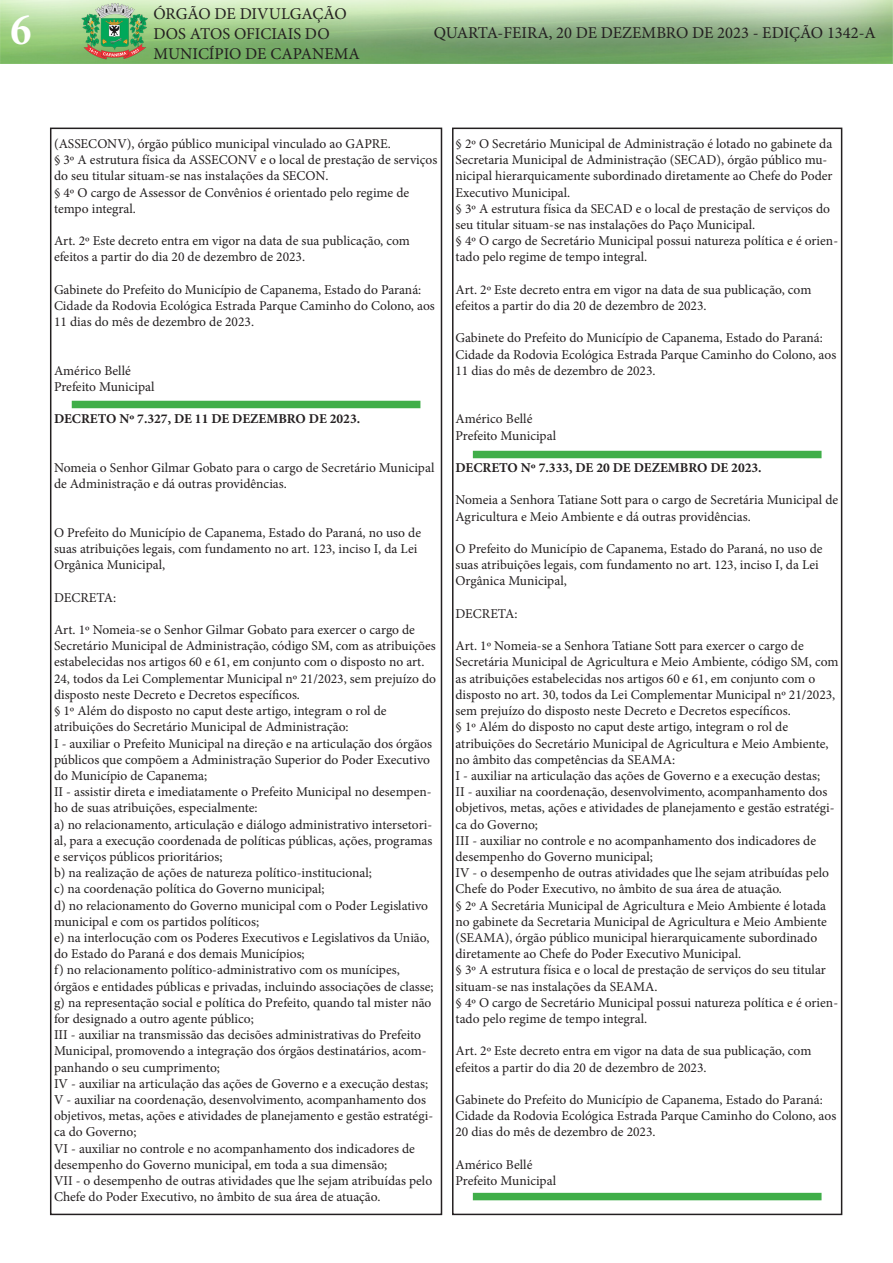
<style>
.page{position:relative;width:893px;height:1263px;background:#fff}
.page>*{position:absolute;margin:0;border:0;box-sizing:border-box;transform-origin:0 0}
.t1{font:700 condensed 45px "Minion Pro";color:#fff}
.t2{font:16.5px/19.8px "Minion Pro";color:#231f20}
.t3{font:13.5px/16.2px "Minion Pro";color:#231f20}
.t4{font:700 13.5px "Minion Pro";color:#231f20}
</style>
<div class="page">
<div style="left:50px;top:128px;width:392px;height:1087px;border:2px solid #231f20"></div>
<img style="left:0;top:0;width:893px;height:64px">
<div style="left:452px;top:128px;width:390px;height:1087px;border:2px solid #231f20"></div>
<div style="left:72px;top:401px;width:348px;height:7px;background:#40ae49"></div>
<div style="left:473px;top:451px;width:348px;height:7px;background:#40ae49"></div>
<div style="left:473px;top:1193px;width:348px;height:7px;background:#40ae49"></div>
<h1 class="t1" style="left:11px;top:-1px;width:22px">6</h1>
<p class="t2" style="left:153px;top:4px;width:208px">ÓRGÃO DE DIVULGAÇÃO<br>DOS ATOS OFICIAIS DO<br>MUNICÍPIO DE CAPANEMA</p>
<p class="t2" style="left:434px;top:23px;width:444px">QUARTA-FEIRA, 20 DE DEZEMBRO DE 2023 - EDIÇÃO 1342-A</p>
<p class="t3" style="left:54px;top:136px;width:338px">(ASSECONV), órgão público municipal vinculado ao GAPRE.</p>
<p class="t3" style="left:54px;top:152px;width:385px">§ 3º A estrutura física da ASSECONV e o local de prestação de serviços do seu titular situam-se nas instalações da SECON.</p>
<p class="t3" style="left:54px;top:184px;width:357px">§ 4º O cargo de Assessor de Convênios é orientado pelo regime de tempo integral.</p>
<p class="t3" style="left:54px;top:233px;width:357px">Art. 2º Este decreto entra em vigor na data de sua publicação, com efeitos a partir do dia 20 de dezembro de 2023.</p>
<p class="t3" style="left:54px;top:281px;width:382px">Gabinete do Prefeito do Município de Capanema, Estado do Paraná:<br>Cidade da Rodovia Ecológica Estrada Parque Caminho do Colono, aos<br>11 dias do mês de dezembro de 2023.</p>
<p class="t3" style="left:54px;top:362px;width:78px">Américo Bellé</p>
<p class="t3" style="left:54px;top:379px;width:102px">Prefeito Municipal</p>
<p class="t4" style="left:54px;top:410px;width:308px">DECRETO Nº 7.327, DE 11 DE DEZEMBRO DE 2023.</p>
<p class="t3" style="left:54px;top:460px;width:382px">Nomeia o Senhor Gilmar Gobato para o cargo de Secretário Municipal de Administração e dá outras providências.</p>
<p class="t3" style="left:54px;top:524px;width:369px">O Prefeito do Município de Capanema, Estado do Paraná, no uso de suas atribuições legais, com fundamento no art. 123, inciso I, da Lei<br>Orgânica Municipal,</p>
<p class="t3" style="left:54px;top:589px;width:64px">DECRETA:</p>
<p class="t3" style="left:54px;top:622px;width:384px">Art. 1º Nomeia-se o Senhor Gilmar Gobato para exercer o cargo de Secretário Municipal de Administração, código SM, com as atribuições estabelecidas nos artigos 60 e 61, em conjunto com o disposto no art.<br>24, todos da Lei Complementar Municipal nº 21/2023, sem prejuízo do disposto neste Decreto e Decretos específicos.</p>
<p class="t3" style="left:54px;top:703px;width:334px">§ 1º Além do disposto no caput deste artigo, integram o rol de atribuições do Secretário Municipal de Administração:</p>
<p class="t3" style="left:54px;top:735px;width:379px">I - auxiliar o Prefeito Municipal na direção e na articulação dos órgãos públicos que compõem a Administração Superior do Poder Executivo do Município de Capanema;</p>
<p class="t3" style="left:54px;top:784px;width:379px">II - assistir direta e imediatamente o Prefeito Municipal no desempen&shy;ho de suas atribuições, especialmente:</p>
<p class="t3" style="left:54px;top:816px;width:380px;text-align:justify">a) no relacionamento, articulação e diálogo administrativo intersetori&shy;al, para a execução coordenada de políticas públicas, ações, programas e serviços públicos prioritários;</p>
<p class="t3" style="left:54px;top:865px;width:320px">b) na realização de ações de natureza político-institucional;</p>
<p class="t3" style="left:54px;top:881px;width:272px">c) na coordenação política do Governo municipal;</p>
<p class="t3" style="left:54px;top:897px;width:376px">d) no relacionamento do Governo municipal com o Poder Legislativo municipal e com os partidos políticos;</p>
<p class="t3" style="left:54px;top:929px;width:377px">e) na interlocução com os Poderes Executivos e Legislativos da União, do Estado do Paraná e dos demais Municípios;</p>
<p class="t3" style="left:54px;top:962px;width:381px">f) no relacionamento político-administrativo com os munícipes, órgãos e entidades públicas e privadas, incluindo associações de classe;</p>
<p class="t3" style="left:54px;top:994px;width:379px">g) na representação social e política do Prefeito, quando tal mister não for designado a outro agente público;</p>
<p class="t3" style="left:54px;top:1027px;width:374px">III - auxiliar na transmissão das decisões administrativas do Prefeito<br>Municipal, promovendo a integração dos órgãos destinatários, acom&shy;panhando o seu cumprimento;</p>
<p class="t3" style="left:54px;top:1075px;width:376px">IV - auxiliar na articulação das ações de Governo e a execução destas;</p>
<p class="t3" style="left:54px;top:1091px;width:381px">V - auxiliar na coordenação, desenvolvimento, acompanhamento dos objetivos, metas, ações e atividades de planejamento e gestão estratégi&shy;ca do Governo;</p>
<p class="t3" style="left:54px;top:1140px;width:362px">VI - auxiliar no controle e no acompanhamento dos indicadores de desempenho do Governo municipal, em toda a sua dimensão;</p>
<p class="t3" style="left:54px;top:1172px;width:380px">VII - o desempenho de outras atividades que lhe sejam atribuídas pelo<br>Chefe do Poder Executivo, no âmbito de sua área de atuação.</p>
<p class="t3" style="left:455px;top:136px;width:379px">§ 2º O Secretário Municipal de Administração é lotado no gabinete da Secretaria Municipal de Administração (SECAD), órgão público mu&shy;nicipal hierarquicamente subordinado diretamente ao Chefe do Poder Executivo Municipal.</p>
<p class="t3" style="left:455px;top:200px;width:376px">§ 3º A estrutura física da SECAD e o local de prestação de serviços do seu titular situam-se nas instalações do Paço Municipal.</p>
<p class="t3" style="left:455px;top:233px;width:384px">§ 4º O cargo de Secretário Municipal possui natureza política e é orien&shy;tado pelo regime de tempo integral.</p>
<p class="t3" style="left:455px;top:281px;width:357px">Art. 2º Este decreto entra em vigor na data de sua publicação, com efeitos a partir do dia 20 de dezembro de 2023.</p>
<p class="t3" style="left:455px;top:330px;width:382px">Gabinete do Prefeito do Município de Capanema, Estado do Paraná:<br>Cidade da Rodovia Ecológica Estrada Parque Caminho do Colono, aos<br>11 dias do mês de dezembro de 2023.</p>
<p class="t3" style="left:455px;top:411px;width:78px">Américo Bellé</p>
<p class="t3" style="left:455px;top:427px;width:102px">Prefeito Municipal</p>
<p class="t4" style="left:455px;top:458px;width:308px">DECRETO Nº 7.333, DE 20 DE DEZEMBRO DE 2023.</p>
<p class="t3" style="left:455px;top:492px;width:384px">Nomeia a Senhora Tatiane Sott para o cargo de Secretária Municipal de<br>Agricultura e Meio Ambiente e dá outras providências.</p>
<p class="t3" style="left:455px;top:541px;width:369px">O Prefeito do Município de Capanema, Estado do Paraná, no uso de suas atribuições legais, com fundamento no art. 123, inciso I, da Lei<br>Orgânica Municipal,</p>
<p class="t3" style="left:455px;top:605px;width:64px">DECRETA:</p>
<p class="t3" style="left:455px;top:638px;width:385px">Art. 1º Nomeia-se a Senhora Tatiane Sott para exercer o cargo de Secretária Municipal de Agricultura e Meio Ambiente, código SM, com as atribuições estabelecidas nos artigos 60 e 61, em conjunto com o disposto no art. 30, todos da Lei Complementar Municipal nº 21/2023, sem prejuízo do disposto neste Decreto e Decretos específicos.</p>
<p class="t3" style="left:455px;top:719px;width:374px">§ 1º Além do disposto no caput deste artigo, integram o rol de atribuições do Secretário Municipal de Agricultura e Meio Ambiente, no âmbito das competências da SEAMA:</p>
<p class="t3" style="left:455px;top:767px;width:366px">I - auxiliar na articulação das ações de Governo e a execução destas;</p>
<p class="t3" style="left:455px;top:784px;width:381px">II - auxiliar na coordenação, desenvolvimento, acompanhamento dos objetivos, metas, ações e atividades de planejamento e gestão estratégi&shy;ca do Governo;</p>
<p class="t3" style="left:455px;top:832px;width:362px">III - auxiliar no controle e no acompanhamento dos indicadores de desempenho do Governo municipal;</p>
<p class="t3" style="left:455px;top:865px;width:375px">IV - o desempenho de outras atividades que lhe sejam atribuídas pelo<br>Chefe do Poder Executivo, no âmbito de sua área de atuação.</p>
<p class="t3" style="left:455px;top:897px;width:373px">§ 2º A Secretária Municipal de Agricultura e Meio Ambiente é lotada no gabinete da Secretaria Municipal de Agricultura e Meio Ambiente (SEAMA), órgão público municipal hierarquicamente subordinado diretamente ao Chefe do Poder Executivo Municipal.</p>
<p class="t3" style="left:455px;top:962px;width:372px">§ 3º A estrutura física e o local de prestação de serviços do seu titular situam-se nas instalações da SEAMA.</p>
<p class="t3" style="left:455px;top:994px;width:384px">§ 4º O cargo de Secretário Municipal possui natureza política e é orien&shy;tado pelo regime de tempo integral.</p>
<p class="t3" style="left:455px;top:1043px;width:357px">Art. 2º Este decreto entra em vigor na data de sua publicação, com efeitos a partir do dia 20 de dezembro de 2023.</p>
<p class="t3" style="left:455px;top:1091px;width:382px">Gabinete do Prefeito do Município de Capanema, Estado do Paraná:<br>Cidade da Rodovia Ecológica Estrada Parque Caminho do Colono, aos<br>20 dias do mês de dezembro de 2023.</p>
<p class="t3" style="left:455px;top:1156px;width:78px">Américo Bellé</p>
<p class="t3" style="left:455px;top:1172px;width:102px">Prefeito Municipal</p>
</div>
